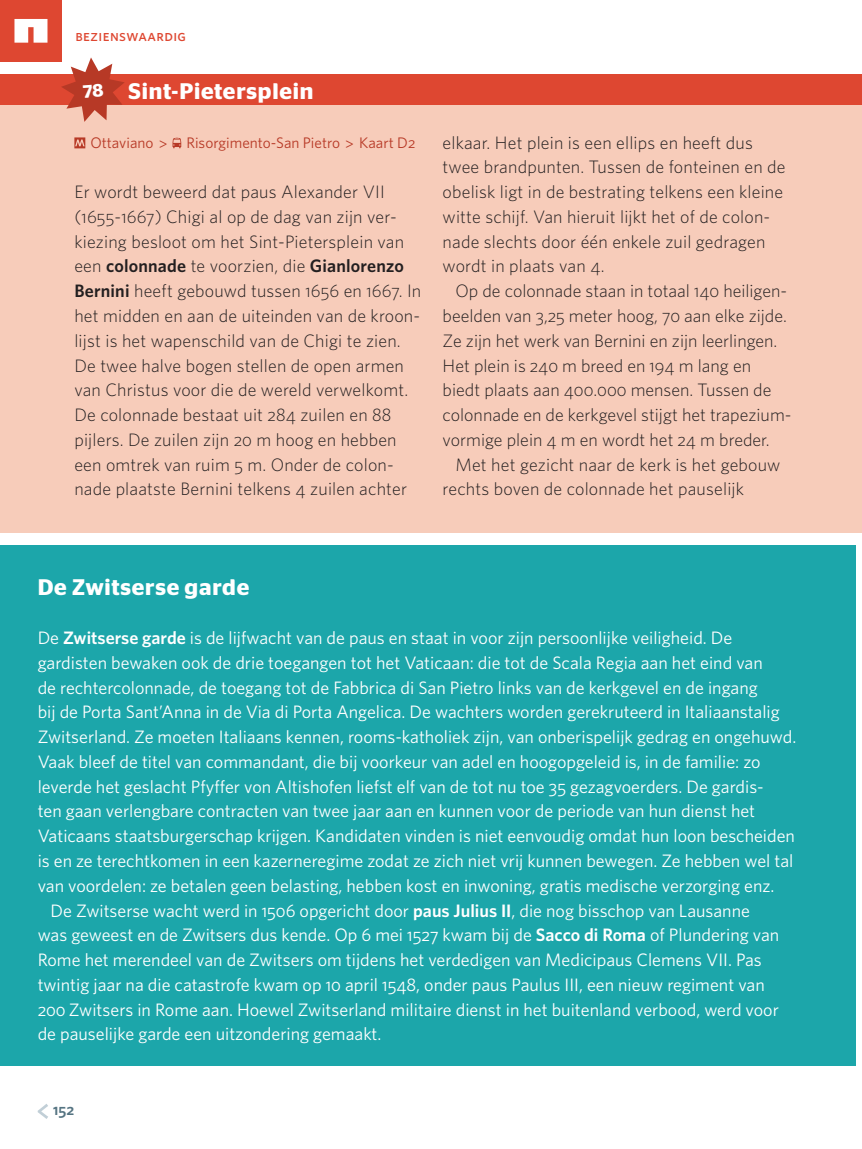
<style>
.page{position:relative;width:862px;height:1149px;background:#fff}
.page>*{position:absolute;margin:0;border:0;box-sizing:border-box;transform-origin:0 0}
.broodtekst_book{font:600 22.5px "Stag Sans";letter-spacing:.035em;color:#fff}
.broodtekst_book-2{font:18px/24.8px "Whitney";color:#fff}
.broodtekst_light{font:300 18px/24.8px "Whitney";letter-spacing:.01em;color:#231f20}
.Hoofding_Links{font:500 15.75px "Whitney";letter-spacing:.025em;color:#de4731}
.t1{font:600 15.75px "Whitney";color:#557482}
.broodtekst_book-3{font:15.3px "Whitney";color:#b73926}
.s1{font-weight:600}
</style>
<div class="page">
<div style="left:0;top:544px;width:855px;height:520px;background:#1ca6aa"></div>
<div style="left:0;top:86px;width:861px;height:446px;background:#f7ccba"></div>
<div style="left:0;top:74px;width:861px;height:31px;background:#de4731"></div>
<svg style="left:38px;top:1104px;width:10px;height:14px"></svg>
<svg style="left:74px;top:137px;width:11px;height:11px"></svg>
<svg style="left:172px;top:138px;width:9px;height:10px"></svg>
<div style="left:0;top:0;width:62px;height:61px;background:#de4731"></div>
<svg style="left:14px;top:19px;width:33px;height:24px"></svg>
<svg style="left:61px;top:57px;width:64px;height:65px"></svg>
<p class="Hoofding_Links" style="left:75px;top:25px;width:112px">bezienswaardig</p>
<p class="broodtekst_book" style="left:129px;top:78px;width:186px">Sint-Pietersplein</p>
<p class="broodtekst_book-3" style="left:90px;top:133px;width:326px">Ottaviano &gt; Risorgimento-San Pietro &gt; Kaart D2</p>
<p class="broodtekst_light" style="left:74px;top:179px;width:348px">Er wordt beweerd dat paus Alexander VII (1655-1667) Chigi al op de dag van zijn ver&shy;kiezing besloot om het Sint-Pietersplein van een <span class="s1">colonnade</span> te voorzien, die <span class="s1">Gianlorenzo Bernini</span> heeft gebouwd tussen 1656 en 1667. In het midden en aan de uiteinden van de kroon&shy;lijst is het wapenschild van de Chigi te zien.<br>De twee halve bogen stellen de open armen van Christus voor die de wereld verwelkomt.<br>De colonnade bestaat uit 284 zuilen en 88 pijlers. De zuilen zijn 20 m hoog en hebben een omtrek van ruim 5 m. Onder de colon&shy;nade plaatste Bernini telkens 4 zuilen achter</p>
<p class="broodtekst_light" style="left:442px;top:129px;width:344px">elkaar. Het plein is een ellips en heeft dus twee brandpunten. Tussen de fonteinen en de obelisk ligt in de bestrating telkens een kleine witte schijf. Van hieruit lijkt het of de colon&shy;nade slechts door één enkele zuil gedragen wordt in plaats van 4.</p>
<p class="broodtekst_light" style="left:442px;top:278px;width:350px;text-indent:13px">Op de colonnade staan in totaal 140 heiligen&shy;beelden van 3,25 meter hoog, 70 aan elke zijde.<br>Ze zijn het werk van Bernini en zijn leerlingen.<br>Het plein is 240 m breed en 194 m lang en biedt plaats aan 400.000 mensen. Tussen de colonnade en de kerkgevel stijgt het trapezium&shy;vormige plein 4 m en wordt het 24 m breder.</p>
<p class="broodtekst_light" style="left:442px;top:451px;width:339px;text-indent:13px">Met het gezicht naar de kerk is het gebouw rechts boven de colonnade het pauselijk</p>
<p class="broodtekst_book" style="left:38px;top:573px;width:213px">De Zwitserse garde</p>
<p class="broodtekst_book-2" style="left:38px;top:624px;width:759px">De <span class="s1">Zwitserse garde</span> is de lijfwacht van de paus en staat in voor zijn persoonlijke veiligheid. De gardisten bewaken ook de drie toegangen tot het Vaticaan: die tot de Scala Regia aan het eind van<br>de rechtercolonnade, de toegang tot de Fabbrica di San Pietro links van de kerkgevel en de ingang<br>bij de Porta Sant’Anna in de Via di Porta Angelica. De wachters worden gerekruteerd in Italiaanstalig Zwitserland. Ze moeten Italiaans kennen, rooms-katholiek zijn, van onberispelijk gedrag en ongehuwd.<br>Vaak bleef de titel van commandant, die bij voorkeur van adel en hoogopgeleid is, in de familie: zo leverde het geslacht Pfyffer von Altishofen liefst elf van de tot nu toe 35 gezagvoerders. De gardis-<br>ten gaan verlengbare contracten van twee jaar aan en kunnen voor de periode van hun dienst het Vaticaans staatsburgerschap krijgen. Kandidaten vinden is niet eenvoudig omdat hun loon bescheiden is en ze terechtkomen in een kazerneregime zodat ze zich niet vrij kunnen bewegen. Ze hebben wel tal van voordelen: ze betalen geen belasting, hebben kost en inwoning, gratis medische verzorging enz.</p>
<p class="broodtekst_book-2" style="left:38px;top:897px;width:742px;text-indent:13px">De Zwitserse wacht werd in 1506 opgericht door <span class="s1">paus Julius II</span>, die nog bisschop van Lausanne was geweest en de Zwitsers dus kende. Op 6 mei 1527 kwam bij de <span class="s1">Sacco di Roma</span> of Plundering van Rome het merendeel van de Zwitsers om tijdens het verdedigen van Medicipaus Clemens VII. Pas twintig jaar na die catastrofe kwam op 10 april 1548, onder paus Paulus III, een nieuw regiment van 200 Zwitsers in Rome aan. Hoewel Zwitserland militaire dienst in het buitenland verbood, werd voor de pauselijke garde een uitzondering gemaakt.</p>
<p class="t1" style="left:53px;top:1098px;width:23px">152</p>
</div>
